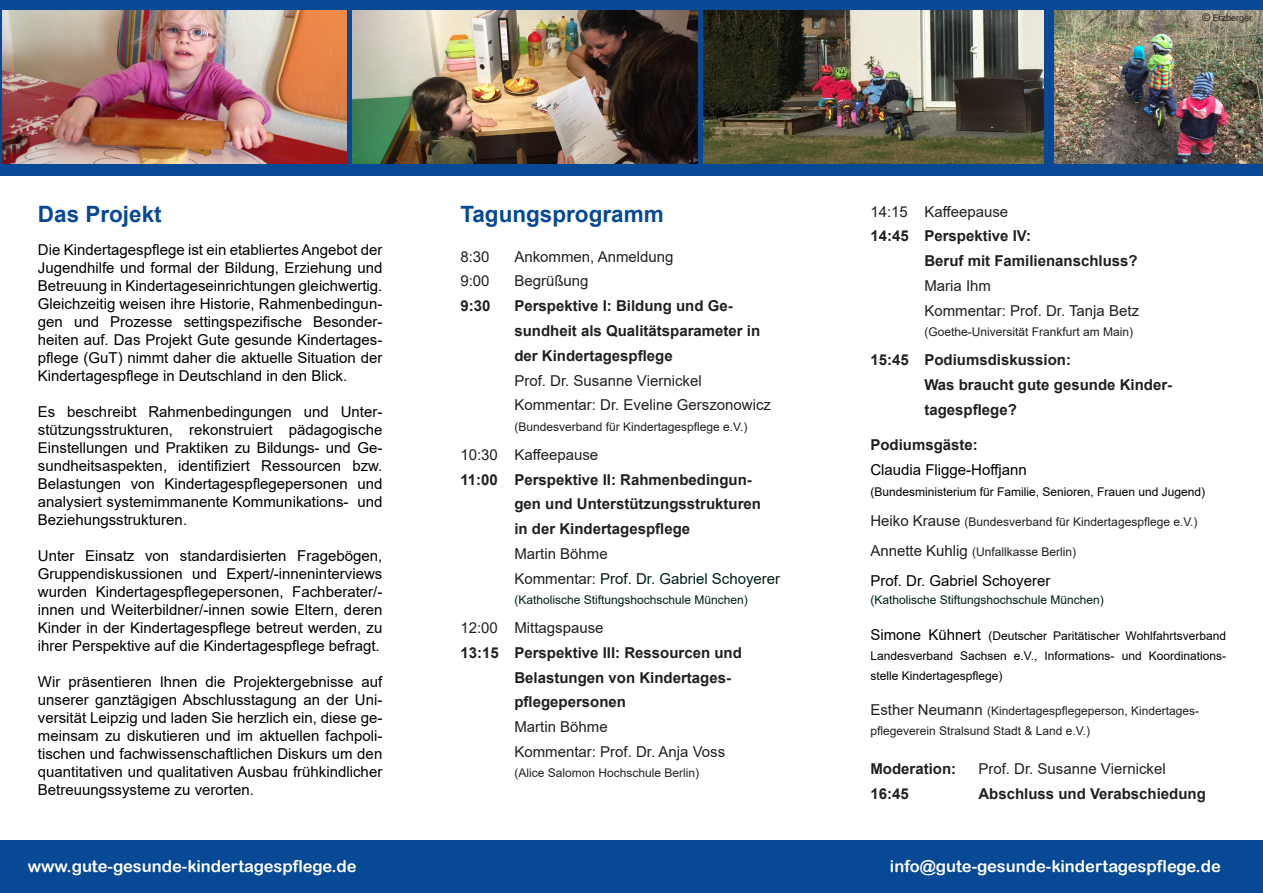
<style>
.page{position:relative;width:1263px;height:893px;background:#fff}
.page>*{position:absolute;margin:0;border:0;box-sizing:border-box;transform-origin:0 0}
.t1{font:700 22.5px "Arial";color:#074995}
.t2{font:16.5px "Arial Rounded MT Bold";color:#fff}
.t3{font:15px/18px "Arial";color:#000;text-align:justify}
.t4{font:700 15px/24.8px "Arial";color:#231f20}
.t5{font:15px "Arial";color:#231f20}
.t6{font:15px "Arial";color:#000001}
.t7{font:15px "Arial";color:#001d19}
.t8{font:12px "Arial";color:#231f20}
.t9{font:12px/19.8px "Arial";color:#000001;text-align:justify}
.t10{font:12px "Arial";color:#001d19}
.t11{font:9px "Arial";color:#231f20}
.s1{color:#231f20}
.s2{font-weight:700;font-size:10.5px}
.s3{font-size:15px}
</style>
<div class="page">
<div style="left:0;top:840px;width:1263px;height:53px;background:#074995"></div>
<div style="left:0;top:0;width:1263px;height:175px;background:#074995"></div>
<img style="left:1054px;top:11px;width:209px;height:153px">
<img style="left:353px;top:11px;width:344px;height:153px">
<img style="left:704px;top:11px;width:340px;height:153px">
<img style="left:2px;top:11px;width:345px;height:153px">
<p class="t1" style="left:38px;top:198px;width:125px">Das Projekt</p>
<p class="t3" style="left:38px;top:241px;width:346px">Die Kindertagespflege ist ein etabliertes Angebot der Jugendhilfe und formal der Bildung, Erziehung und Betreuung in Kindertageseinrichtungen gleichwertig.<br>Gleichzeitig weisen ihre Historie, Rahmenbedingun&shy;gen und Prozesse settingspezifische Besonder&shy;heiten auf. Das Projekt Gute gesunde Kindertages&shy;pflege (GuT) nimmt daher die aktuelle Situation der Kindertagespflege in Deutschland in den Blick.</p>
<p class="t3" style="left:38px;top:403px;width:346px">Es beschreibt Rahmenbedingungen und Unter&shy;stützungsstrukturen, rekonstruiert pädagogische Einstellungen und Praktiken zu Bildungs- und Ge&shy;sundheitsaspekten, identifiziert Ressourcen bzw.<br>Belastungen von Kindertagespflegepersonen und analysiert systemimmanente Kommunikations- und Beziehungsstrukturen.</p>
<p class="t3" style="left:38px;top:547px;width:346px">Unter Einsatz von standardisierten Fragebögen, Gruppendiskussionen und Expert/-inneninterviews wurden Kindertagespflegepersonen, Fachberater/- innen und Weiterbildner/-innen sowie Eltern, deren Kinder in der Kindertagespflege betreut werden, zu ihrer Perspektive auf die Kindertagespflege befragt.</p>
<p class="t3" style="left:38px;top:673px;width:346px">Wir präsentieren Ihnen die Projektergebnisse auf unserer ganztägigen Abschlusstagung an der Uni&shy;versität Leipzig und laden Sie herzlich ein, diese ge&shy;meinsam zu diskutieren und im aktuellen fachpoli&shy;tischen und fachwissenschaftlichen Diskurs um den quantitativen und qualitativen Ausbau frühkindlicher Betreuungssysteme zu verorten.</p>
<p class="t1" style="left:460px;top:198px;width:205px">Tagungsprogramm</p>
<p class="t5" style="left:460px;top:246px;width:31px">8:30</p>
<p class="t5" style="left:514px;top:246px;width:161px">Ankommen, Anmeldung</p>
<p class="t5" style="left:460px;top:271px;width:31px">9:00</p>
<p class="t5" style="left:514px;top:271px;width:76px">Begrüßung</p>
<p class="t4" style="left:460px;top:294px;width:32px">9:30</p>
<p class="t4" style="left:514px;top:294px;width:247px">Perspektive I: Bildung und Ge&shy;sundheit als Qualitätsparameter in der Kindertagespflege</p>
<p class="t5" style="left:514px;top:370px;width:189px">Prof. Dr. Susanne Viernickel</p>
<p class="t5" style="left:514px;top:395px;width:258px">Kommentar: Dr. Eveline Gerszonowicz</p>
<p class="t8" style="left:514px;top:418px;width:235px">(Bundesverband für Kindertagespflege e.V.)</p>
<p class="t5" style="left:460px;top:444px;width:139px">10:30 Kaffeepause</p>
<p class="t4" style="left:514px;top:467px;width:248px;text-indent:-54px">11:00 Perspektive II: Rahmenbedingun&shy;gen und Unterstützungsstrukturen in der Kindertagespflege</p>
<p class="t5" style="left:514px;top:543px;width:95px">Martin Böhme</p>
<p class="t7" style="left:514px;top:568px;width:267px"><span class="s1">Kommentar:</span> Prof. Dr. Gabriel Schoyerer</p>
<p class="t10" style="left:514px;top:591px;width:235px">(Katholische Stiftungshochschule München)</p>
<p class="t5" style="left:460px;top:617px;width:145px">12:00 Mittagspause</p>
<p class="t4" style="left:514px;top:640px;width:229px;text-indent:-54px">13:15 Perspektive III: Ressourcen und<br>Belastungen von Kindertages-</p>
<p class="t4" style="left:514px;top:690px;width:113px">pflegepersonen</p>
<p class="t5" style="left:514px;top:716px;width:95px">Martin Böhme</p>
<p class="t5" style="left:514px;top:741px;width:212px">Kommentar: Prof. Dr. Anja Voss</p>
<p class="t8" style="left:514px;top:764px;width:186px">(Alice Salomon Hochschule Berlin)</p>
<p class="t11" style="left:1202px;top:12px;width:51px"><span class="s2">©</span> Erzberger</p>
<p class="t5" style="left:870px;top:201px;width:139px">14:15 Kaffeepause</p>
<p class="t4" style="left:870px;top:224px;width:162px">14:45 Perspektive IV:</p>
<p class="t4" style="left:924px;top:249px;width:215px">Beruf mit Familienanschluss?</p>
<p class="t5" style="left:924px;top:275px;width:68px">Maria Ihm</p>
<p class="t5" style="left:924px;top:300px;width:216px">Kommentar: Prof. Dr. Tanja Betz</p>
<p class="t8" style="left:924px;top:323px;width:210px">(Goethe-Universität Frankfurt am Main)</p>
<p class="t4" style="left:870px;top:348px;width:202px">15:45 Podiumsdiskussion:</p>
<p class="t4" style="left:924px;top:372px;width:249px">Was braucht gute gesunde Kinder-</p>
<p class="t4" style="left:924px;top:397px;width:94px">tagespflege?</p>
<p class="t4" style="left:870px;top:432px;width:109px">Podiumsgäste:</p>
<p class="t6" style="left:870px;top:459px;width:158px">Claudia Fligge-Hoffjann</p>
<p class="t9" style="left:870px;top:481px;width:336px">(Bundesministerium für Familie, Senioren, Frauen und Jugend)</p>
<p class="t8" style="left:870px;top:513px;width:329px"><span class="s3">Heiko Krause</span> (Bundesverband für Kindertagespflege e.V.)</p>
<p class="t8" style="left:870px;top:543px;width:207px"><span class="s3">Annette Kuhlig</span> (Unfallkasse Berlin)</p>
<p class="t6" style="left:870px;top:570px;width:182px">Prof. Dr. Gabriel Schoyerer</p>
<p class="t10" style="left:870px;top:592px;width:235px">(Katholische Stiftungshochschule München)</p>
<p class="t9" style="left:870px;top:626px;width:357px"><span class="s3">Simone Kühnert</span> (Deutscher Paritätischer Wohlfahrtsverband Landesverband Sachsen e.V., Informations- und Koordinations&shy;stelle Kindertagespflege)</p>
<p class="t8" style="left:870px;top:702px;width:330px"><span class="s3">Esther Neumann</span> (Kindertagespflegeperson, Kindertages-</p>
<p class="t8" style="left:870px;top:722px;width:221px">pflegeverein Stralsund Stadt &amp; Land e.V.)</p>
<p class="t4" style="left:870px;top:756px;width:87px">Moderation:</p>
<p class="t5" style="left:978px;top:758px;width:189px">Prof. Dr. Susanne Viernickel</p>
<p class="t4" style="left:870px;top:782px;width:40px">16:45</p>
<p class="t4" style="left:978px;top:782px;width:229px">Abschluss und Verabschiedung</p>
<p class="t2" style="left:28px;top:857px;width:330px">www.gute-gesunde-kindertagespflege.de</p>
<p class="t2" style="left:890px;top:857px;width:332px">info@gute-gesunde-kindertagespflege.de</p>
</div>
